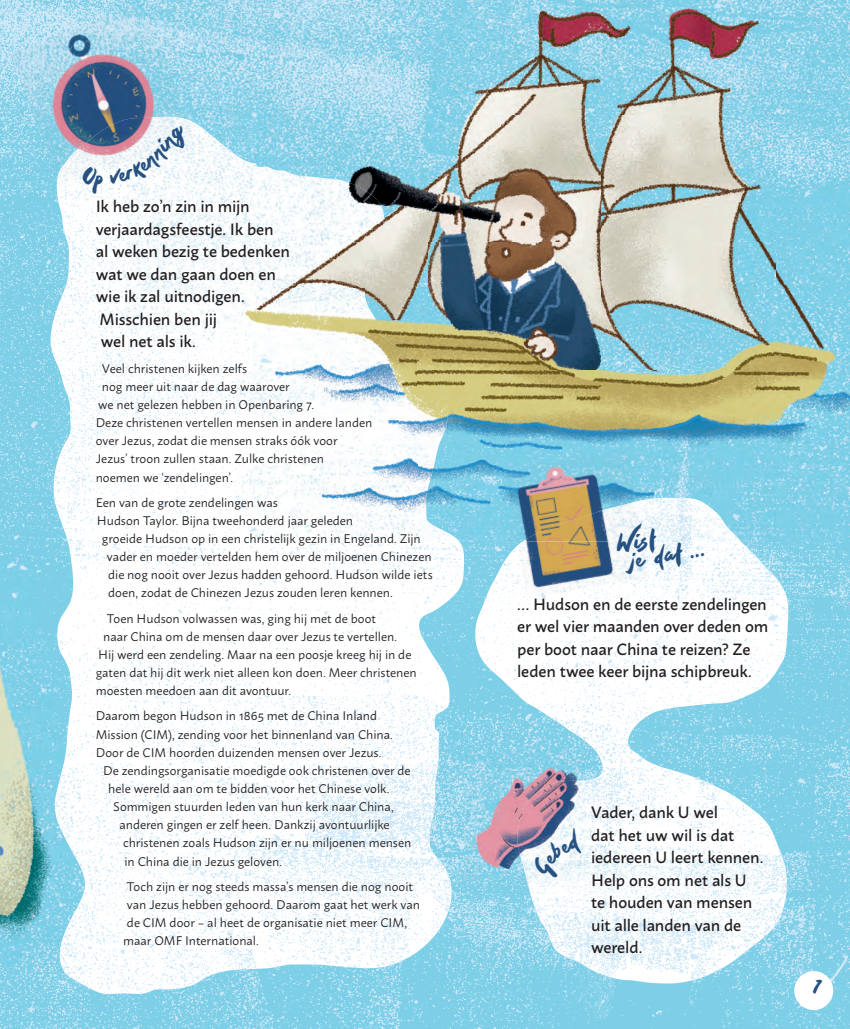
<style>
.page{position:relative;width:850px;height:1029px;background:#fff}
.page>*{position:absolute;margin:0;border:0;box-sizing:border-box;transform-origin:0 0}
.t1{font:32.5px "Wildbelle";color:#265180}
.t2{font:25px "Wildbelle";color:#265180}
.t3{font:500 16.25px/22.5px "Macho";letter-spacing:-.01em;color:#231f20}
.t4{font:12.5px "Macho";color:#231f20}
</style>
<div class="page">
<img style="left:0;top:0;width:850px;height:1028px">
<img style="left:126px;top:0;width:303px;height:73px">
<img style="left:429px;top:0;width:346px;height:371px">
<img style="left:775px;top:0;width:75px;height:541px">
<img style="left:169px;top:72px;width:260px;height:86px">
<img style="left:251px;top:158px;width:178px;height:42px">
<img style="left:384px;top:200px;width:45px;height:160px">
<img style="left:459px;top:371px;width:316px;height:42px">
<img style="left:459px;top:413px;width:100px;height:128px">
<img style="left:559px;top:413px;width:216px;height:86px">
<img style="left:634px;top:498px;width:141px;height:43px">
<img style="left:126px;top:119px;width:125px;height:422px">
<img style="left:251px;top:162px;width:133px;height:126px">
<img style="left:251px;top:288px;width:167px;height:253px">
<img style="left:418px;top:360px;width:41px;height:181px">
<img style="left:635px;top:497px;width:106px;height:44px">
<img style="left:464px;top:747px;width:121px;height:133px">
<img style="left:517px;top:780px;width:68px;height:100px">
<img style="left:0;top:555px;width:52px;height:412px">
<img style="left:52px;top:678px;width:33px;height:289px">
<img style="left:51px;top:762px;width:44px;height:193px">
<img style="left:518px;top:541px;width:131px;height:56px">
<img style="left:523px;top:501px;width:112px;height:40px">
<img style="left:57px;top:119px;width:69px;height:60px">
<img style="left:126px;top:117px;width:61px;height:2px">
<div style="left:794px;top:970px;width:39px;height:39px;background:#fff;border-radius:50%"></div>
<svg style="left:531px;top:827px;width:55px;height:53px"></svg>
<svg style="left:83px;top:167px;width:20px;height:27px"></svg>
<svg style="left:109px;top:123px;width:84px;height:61px"></svg>
<h3 class="t3" style="left:96px;top:196px;width:156px">Ik heb zo’n zin in mijn</h3>
<h3 class="t3" style="left:96px;top:219px;width:180px">verjaardagsfeestje. Ik ben</h3>
<h3 class="t3" style="left:96px;top:241px;width:196px">al weken bezig te bedenken</h3>
<h3 class="t3" style="left:96px;top:264px;width:182px">wat we dan gaan doen en</h3>
<h3 class="t3" style="left:96px;top:286px;width:150px">wie ik zal uitnodigen.</h3>
<h3 class="t3" style="left:99px;top:309px;width:119px">Misschien ben jij</h3>
<h3 class="t3" style="left:101px;top:331px;width:97px">wel net als ik.</h3>
<p class="t4" style="left:102px;top:363px;width:147px">Veel christenen kijken zelfs</p>
<p class="t4" style="left:102px;top:381px;width:189px">nog meer uit naar de dag waarover</p>
<p class="t4" style="left:98px;top:399px;width:217px">we net gelezen hebben in Openbaring 7.</p>
<p class="t4" style="left:96px;top:417px;width:278px">Deze christenen vertellen mensen in andere landen</p>
<p class="t4" style="left:96px;top:435px;width:243px">over Jezus, zodat die mensen straks óók voor</p>
<p class="t4" style="left:96px;top:453px;width:230px">Jezus’ troon zullen staan. Zulke christenen</p>
<p class="t4" style="left:96px;top:472px;width:139px">noemen we ‘zendelingen’.</p>
<p class="t4" style="left:96px;top:497px;width:184px">Een van de grote zendelingen was</p>
<p class="t4" style="left:97px;top:515px;width:258px">Hudson Taylor. Bijna tweehonderd jaar geleden</p>
<p class="t4" style="left:102px;top:533px;width:320px">groeide Hudson op in een christelijk gezin in Engeland. Zijn</p>
<p class="t4" style="left:107px;top:551px;width:326px">vader en moeder vertelden hem over de miljoenen Chinezen</p>
<p class="t4" style="left:108px;top:569px;width:326px">die nog nooit over Jezus hadden gehoord. Hudson wilde iets</p>
<p class="t4" style="left:108px;top:587px;width:286px">doen, zodat de Chinezen Jezus zouden leren kennen.</p>
<p class="t4" style="left:107px;top:613px;width:271px">Toen Hudson volwassen was, ging hij met de boot</p>
<p class="t4" style="left:103px;top:631px;width:295px">naar China om de mensen daar over Jezus te vertellen.</p>
<p class="t4" style="left:98px;top:649px;width:315px">Hij werd een zendeling. Maar na een poosje kreeg hij in de</p>
<p class="t4" style="left:96px;top:667px;width:323px">gaten dat hij dit werk niet alleen kon doen. Meer christenen</p>
<p class="t4" style="left:96px;top:685px;width:197px">moesten meedoen aan dit avontuur.</p>
<p class="t4" style="left:96px;top:710px;width:283px">Daarom begon Hudson in 1865 met de China Inland</p>
<p class="t4" style="left:96px;top:728px;width:299px">Mission (CIM), zending voor het binnenland van China.</p>
<p class="t4" style="left:96px;top:747px;width:287px">Door de CIM hoorden duizenden mensen over Jezus.</p>
<p class="t4" style="left:103px;top:765px;width:309px">De zendingsorganisatie moedigde ook christenen over de</p>
<p class="t4" style="left:108px;top:783px;width:283px">hele wereld aan om te bidden voor het Chinese volk.</p>
<p class="t4" style="left:113px;top:801px;width:282px">Sommigen stuurden leden van hun kerk naar China,</p>
<p class="t4" style="left:119px;top:819px;width:272px">anderen gingen er zelf heen. Dankzij avontuurlijke</p>
<p class="t4" style="left:123px;top:837px;width:290px">christenen zoals Hudson zijn er nu miljoenen mensen</p>
<p class="t4" style="left:124px;top:855px;width:159px">in China die in Jezus geloven.</p>
<p class="t4" style="left:127px;top:881px;width:288px">Toch zijn er nog steeds massa’s mensen die nog nooit</p>
<p class="t4" style="left:127px;top:899px;width:295px">van Jezus hebben gehoord. Daarom gaat het werk van</p>
<p class="t4" style="left:127px;top:917px;width:282px">de CIM door – al heet de organisatie niet meer CIM,</p>
<p class="t4" style="left:123px;top:935px;width:137px">maar OMF International.</p>
<h1 class="t1" style="left:612px;top:521px;width:43px;rotate:-10deg">Wis t</h1>
<h1 class="t1" style="left:620px;top:539px;width:82px;rotate:-10deg">je dat ...</h1>
<h3 class="t3" style="left:517px;top:593px;width:253px">… Hudson en de eerste zendelingen er wel vier maanden over deden om per boot naar China te reizen? Ze leden twee keer bijna schipbreuk.</h3>
<h3 class="t3" style="left:591px;top:802px;width:174px">Vader, dank U wel<br>dat het uw wil is dat iedereen U leert kennen.<br>Help ons om net als U te houden van mensen uit alle landen van de wereld.</h3>
<h2 class="t2" style="left:813px;top:969px;width:11px">7</h2>
</div>
